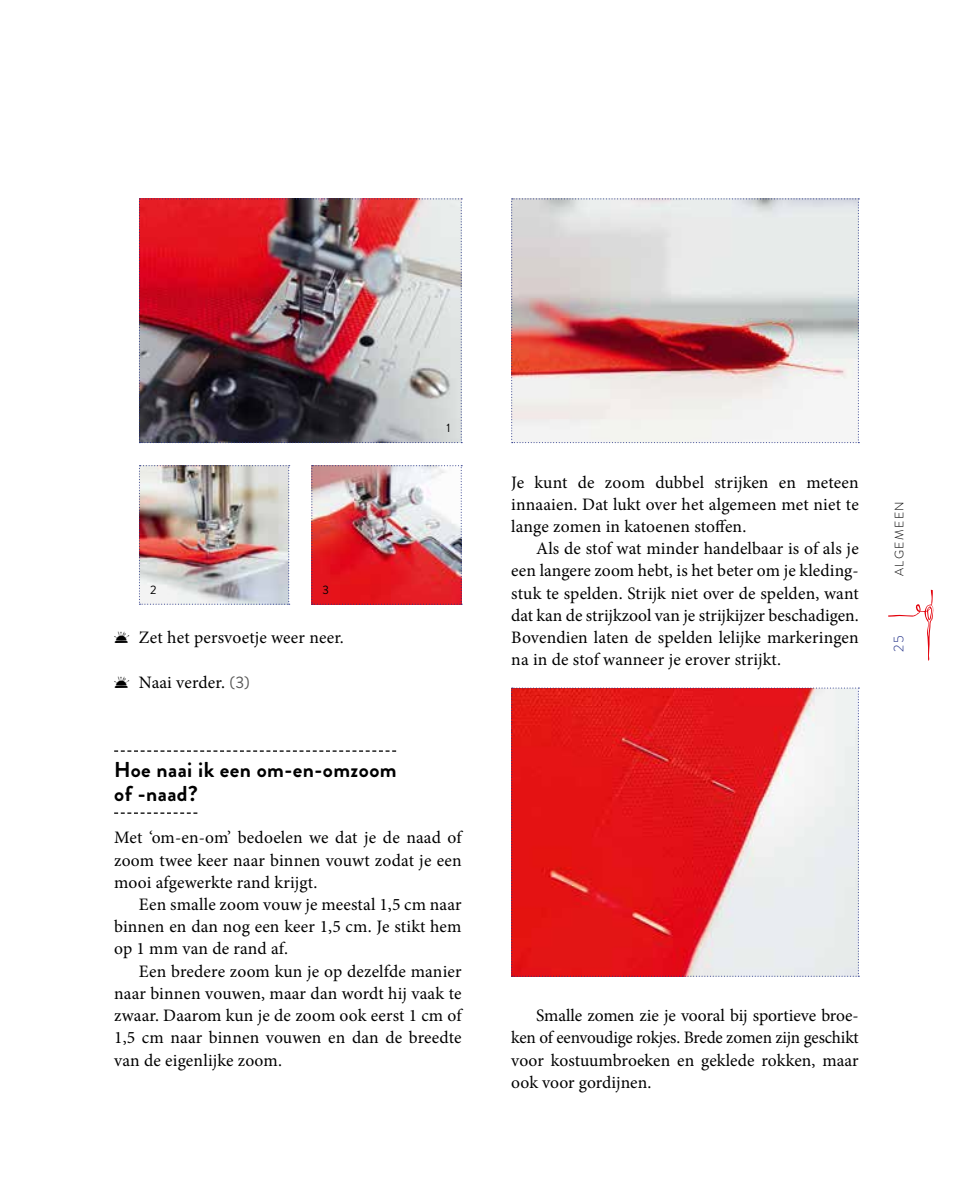
<style>
.page{position:relative;width:968px;height:1191px;background:#fff}
.page>*{position:absolute;margin:0;border:0;box-sizing:border-box;transform-origin:0 0}
.t1{font:700 21.53px/24.5px "Brandon Grotesque";letter-spacing:.02em;color:#000}
.t2{font:17.5px/22.2px "Minion Pro";letter-spacing:.005em;color:#000;text-align:justify}
.t3{font:300 14px "Brandon Grotesque";color:#233187}
.t4{font:300 12.25px "Brandon Grotesque";letter-spacing:.115em;color:#000}
.t5{font:12.25px "Brandon Grotesque";color:#000}
.s1{font-family:"Tailoring";font-size:16.62px}
.s2{font-family:"Brandon Grotesque";font-size:16.62px;color:#565655}
</style>
<div class="page">
<svg style="left:888px;top:590px;width:45px;height:71px"></svg>
<img style="left:139px;top:198px;width:323px;height:245px">
<svg style="left:511px;top:198px;width:348px;height:245px"></svg>
<svg style="left:511px;top:687px;width:348px;height:289px;background:#e5595c"></svg>
<img style="left:139px;top:465px;width:151px;height:140px">
<img style="left:311px;top:465px;width:151px;height:140px">
<svg style="left:114px;top:750px;width:282px;height:1px"></svg>
<svg style="left:114px;top:812px;width:83px;height:1px"></svg>
<p class="t5" style="left:150px;top:581px;width:8px">2</p>
<p class="t5" style="left:322px;top:581px;width:8px">3</p>
<p class="t2" style="left:114px;top:626px;width:231px"><span class="s1">&gt;</span> Zet het persvoetje weer neer.</p>
<p class="t2" style="left:114px;top:671px;width:137px"><span class="s1">&gt;</span> Naai verder. <span class="s2">(3)</span></p>
<p class="t5" style="left:446px;top:419px;width:5px">1</p>
<p class="t1" style="left:114px;top:757px;width:284px">Hoe naai ik een om-en-omzoom of -naad?</p>
<p class="t2" style="left:114px;top:826px;width:349px">Met ‘om-en-om’ bedoelen we dat je de naad of zoom twee keer naar binnen vouwt zodat je een mooi afgewerkte rand krijgt.</p>
<p class="t2" style="left:114px;top:893px;width:349px;text-indent:25px">Een smalle zoom vouw je meestal 1,5 cm naar binnen en dan nog een keer 1,5 cm. Je stikt hem op 1 mm van de rand af.</p>
<p class="t2" style="left:114px;top:960px;width:349px;text-indent:25px">Een bredere zoom kun je op dezelfde manier naar binnen vouwen, maar dan wordt hij vaak te zwaar. Daarom kun je de zoom ook eerst 1 cm of 1,5 cm naar binnen vouwen en dan de breedte van de eigenlijke zoom.</p>
<p class="t2" style="left:511px;top:471px;width:349px">Je kunt de zoom dubbel strijken en meteen innaaien. Dat lukt over het algemeen met niet te lange zomen in katoenen stoffen.</p>
<p class="t2" style="left:511px;top:537px;width:349px;text-indent:25px">Als de stof wat minder handelbaar is of als je een langere zoom hebt, is het beter om je kleding&shy;stuk te spelden. Strijk niet over de spelden, want dat kan de strijkzool van je strijkijzer beschadigen.<br>Bovendien laten de spelden lelijke markeringen na in de stof wanneer je erover strijkt.</p>
<p class="t4" style="left:890px;top:576px;width:76px;rotate:-90deg">ALGEMEEN</p>
<p class="t3" style="left:888px;top:651px;width:18px;rotate:-90deg">25</p>
<p class="t2" style="left:511px;top:1004px;width:349px;text-indent:25px">Smalle zomen zie je vooral bij sportieve broe&shy;ken of eenvoudige rokjes. Brede zomen zijn geschikt voor kostuumbroeken en geklede rokken, maar ook voor gordijnen.</p>
</div>
